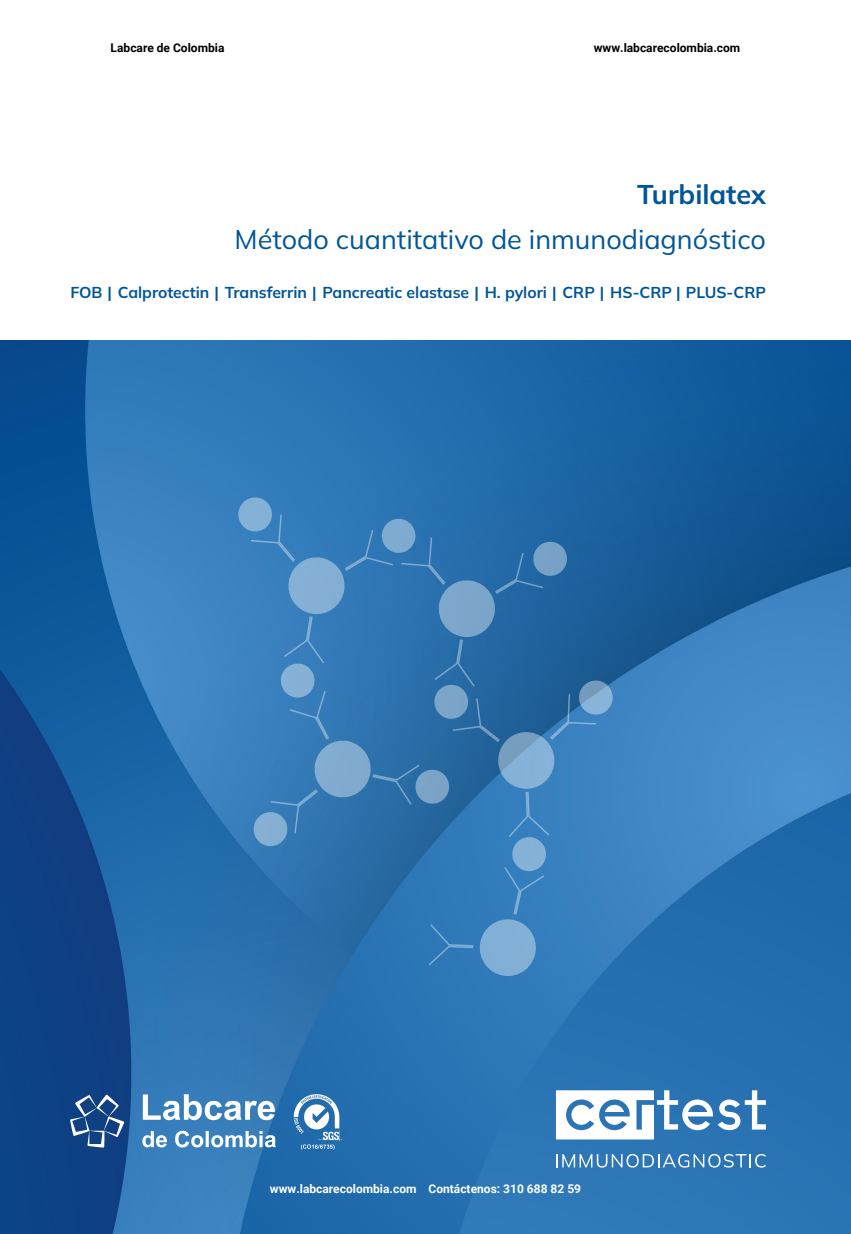
<style>
.page{position:relative;width:851px;height:1234px;background:#fff}
.page>*{position:absolute;margin:0;border:0;box-sizing:border-box;transform-origin:0 0}
.t1{font:27px "Mulish";color:#015698}
.t2{font:700 27px "Mulish";color:#015698}
.t3{font:700 15.75px "Mulish";color:#015698}
.t4{font:700 12px "Roboto";color:#fff}
.t5{font:700 12px "Roboto";color:#000}
</style>
<div class="page">
<img style="left:0;top:340px;width:850px;height:893px">
<svg style="left:237px;top:496px;width:376px;height:484px;background:#377ab3"></svg>
<svg style="left:556px;top:1089px;width:209px;height:50px"></svg>
<svg style="left:556px;top:1153px;width:209px;height:14px;background:#6098c7"></svg>
<img style="left:66px;top:1090px;width:286px;height:61px">
<p class="t5" style="left:111px;top:40px;width:115px">Labcare de Colombia</p>
<p class="t5" style="left:593px;top:40px;width:148px">www.labcarecolombia.com</p>
<h1 class="t2" style="left:637px;top:176px;width:130px">Turbilatex</h1>
<h1 class="t1" style="left:234px;top:221px;width:532px">Método cuantitativo de inmunodiagnóstico</h1>
<p class="t3" style="left:70px;top:281px;width:697px">FOB | Calprotectin | Transferrin | Pancreatic elastase | H. pylori | CRP | HS-CRP | PLUS-CRP</p>
<p class="t4" style="left:270px;top:1180px;width:313px">www.labcarecolombia.com Contáctenos: 310 688 82 59</p>
</div>
